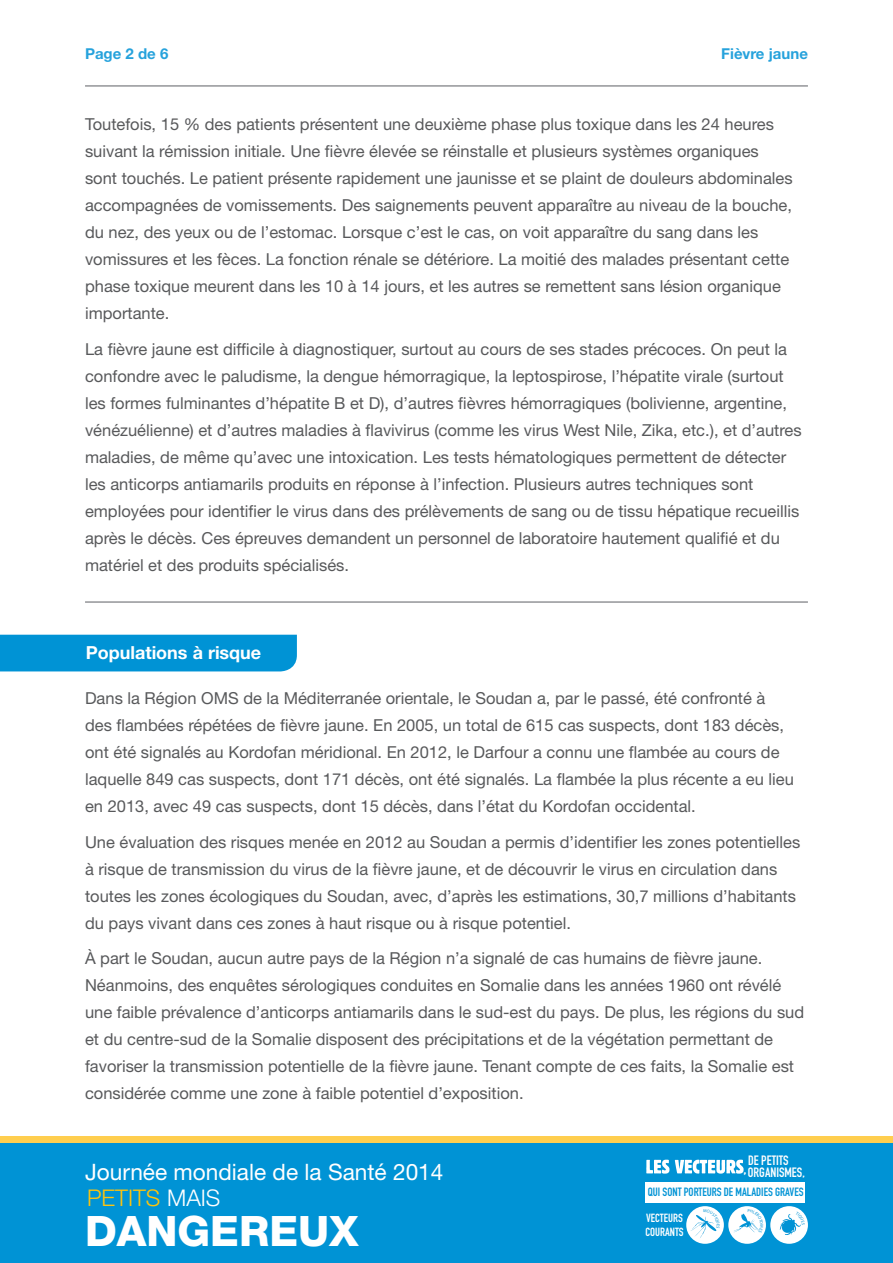
<style>
.page{position:relative;width:893px;height:1263px;background:#fff}
.page>*{position:absolute;margin:0;border:0;box-sizing:border-box;transform-origin:0 0}
.t1{font:800 42px "Helvetica Neue LT Std";color:#fff}
.t2{font:300 22.95px "Helvetica Neue LT Std";color:#ffc40c}
.t3{font:22.65px "Helvetica Neue LT Std";color:#fff}
.t4{font:700 18px "Helvetica Neue LT Std";color:#fff}
.t5{font:16.5px/27px "Helvetica Neue LT Std";color:#58595b}
.t6{font:16.5px "DIN Engschrift Std";color:#fff}
.t7{font:700 15px "Helvetica Neue LT Std";color:#26a2dc}
.t8{font:13.35px "DIN Engschrift Std";color:#fff}
.t9{font:11.85px "DIN Engschrift Std";color:#0093d5}
.t10{font:11.7px/14.1px "DIN Engschrift Std";color:#fff}
.s1{color:#fff}
</style>
<div class="page">
<div style="left:0;top:1136px;width:893px;height:120px;background:#ffce4e"></div>
<div style="left:0;top:1143px;width:893px;height:120px;background:#0093d5"></div>
<div style="left:646px;top:1182px;width:159px;height:21px;background:#fff"></div>
<div style="left:686px;top:1206px;width:38px;height:38px;background:#fff;border-radius:50%"></div>
<div style="left:770px;top:1206px;width:38px;height:38px;background:#fff;border-radius:50%"></div>
<div style="left:728px;top:1206px;width:38px;height:38px;background:#fff;border-radius:50%"></div>
<svg style="left:646px;top:1160px;width:98px;height:13px"></svg>
<hr style="left:85px;top:85px;width:723px;height:2px;background:#939598">
<hr style="left:85px;top:601px;width:723px;height:2px;background:#939598">
<div style="left:0;top:635px;width:297px;height:36px;background:#0093d5"></div>
<svg style="left:780px;top:1211px;width:25px;height:24px"></svg>
<svg style="left:734px;top:1209px;width:29px;height:24px"></svg>
<svg style="left:690px;top:1209px;width:30px;height:29px"></svg>
<p class="t7" style="left:85px;top:45px;width:85px">Page 2 de 6</p>
<p class="t7" style="left:721px;top:45px;width:88px">Fièvre jaune</p>
<p class="t5" style="left:85px;top:111px;width:709px">Toutefois, 15 % des patients présentent une deuxième phase plus toxique dans les 24 heures suivant la rémission initiale. Une fièvre élevée se réinstalle et plusieurs systèmes organiques sont touchés. Le patient présente rapidement une jaunisse et se plaint de douleurs abdominales accompagnées de vomissements. Des saignements peuvent apparaître au niveau de la bouche, du nez, des yeux ou de ’l estomac. Lorsque ’c est le cas, on voit apparaître du sang dans les vomissures et les fèces. La fonction rénale se détériore. La moitié des malades présentant cette phase toxique meurent dans les 10 à 14 jours, et les autres se remettent sans lésion organique importante.</p>
<p class="t5" style="left:85px;top:335px;width:718px">La fièvre jaune est difficile à diagnostiquer, surtout au cours de ses stades précoces. On peut la confondre avec le paludisme, la dengue hémorragique, la leptospirose ’l, hépatite virale (surtout les formes fulminantes ’d hépatite B et D ’d, ) autres fièvres hémorragiques (bolivienne, argentine, vénézuélienne) et ’d autres maladies à flavivirus (comme les virus West Nile, Zika, etc ,). et ’d autres maladies, de même qu’avec une intoxication. Les tests hématologiques permettent de détecter les anticorps antiamarils produits en réponse à ’l infection. Plusieurs autres techniques sont employées pour identifier le virus dans des prélèvements de sang ou de tissu hépatique recueillis après le décès. Ces épreuves demandent un personnel de laboratoire hautement qualifié et du matériel et des produits spécialisés.</p>
<p class="t4" style="left:86px;top:642px;width:177px">Populations à risque</p>
<p class="t5" style="left:85px;top:685px;width:710px">Dans la Région OMS de la Méditerranée orientale, le Soudan ,a par le passé, été confronté à des flambées répétées de fièvre jaune. En 2005, un total de 615 cas suspects, dont 183 décès, ont été signalés au Kordofan méridional. En 2012, le Darfour a connu une flambée au cours de laquelle 849 cas suspects, dont 171 décès, ont été signalés. La flambée la plus récente a eu lieu en 2013, avec 49 cas suspects, dont 15 décès, dans ’l état du Kordofan occidental.</p>
<p class="t5" style="left:85px;top:828px;width:717px">Une évaluation des risques menée en 2012 au Soudan a permis ’d identifier les zones potentielles à risque de transmission du virus de la fièvre jaune, et de découvrir le virus en circulation dans toutes les zones écologiques du Soudan, avec ’d, après les estimations, 30,7 millions ’d habitants du pays vivant dans ces zones à haut risque ou à risque potentiel.</p>
<p class="t5" style="left:85px;top:945px;width:721px">À part le Soudan, aucun autre pays de la Région a’n signalé de cas humains de fièvre jaune.<br>Néanmoins, des enquêtes sérologiques conduites en Somalie dans les années 1960 ont révélé une faible prévalence ’d anticorps antiamarils dans le sud-est du pays. De plus, les régions du sud et du centre-sud de la Somalie disposent des précipitations et de la végétation permettant de favoriser la transmission potentielle de la fièvre jaune. Tenant compte de ces faits, la Somalie est considérée comme une zone à faible potentiel ’d exposition.</p>
<h3 class="t3" style="left:85px;top:1158px;width:360px">Journée mondiale de la Santé 2014</h3>
<h1 class="t1" style="left:85px;top:1206px;width:275px">DANGEREUX</h1>
<h2 class="t2" style="left:87px;top:1184px;width:135px">PETITS <span class="s1">MAIS</span></h2>
<p class="t8" style="left:748px;top:1152px;width:42px">DE PETITS</p>
<p class="t9" style="left:648px;top:1185px;width:157px">QUI SONT PORTEURS DE MALADIES GRAVES</p>
<p class="t10" style="left:645px;top:1211px;width:40px">VECTEURS<br>COURANTS</p>
<p class="t8" style="left:748px;top:1164px;width:58px">ORGANISMES,</p>
<p class="t6" style="left:743px;top:1158px;width:5px">,</p>
</div>
